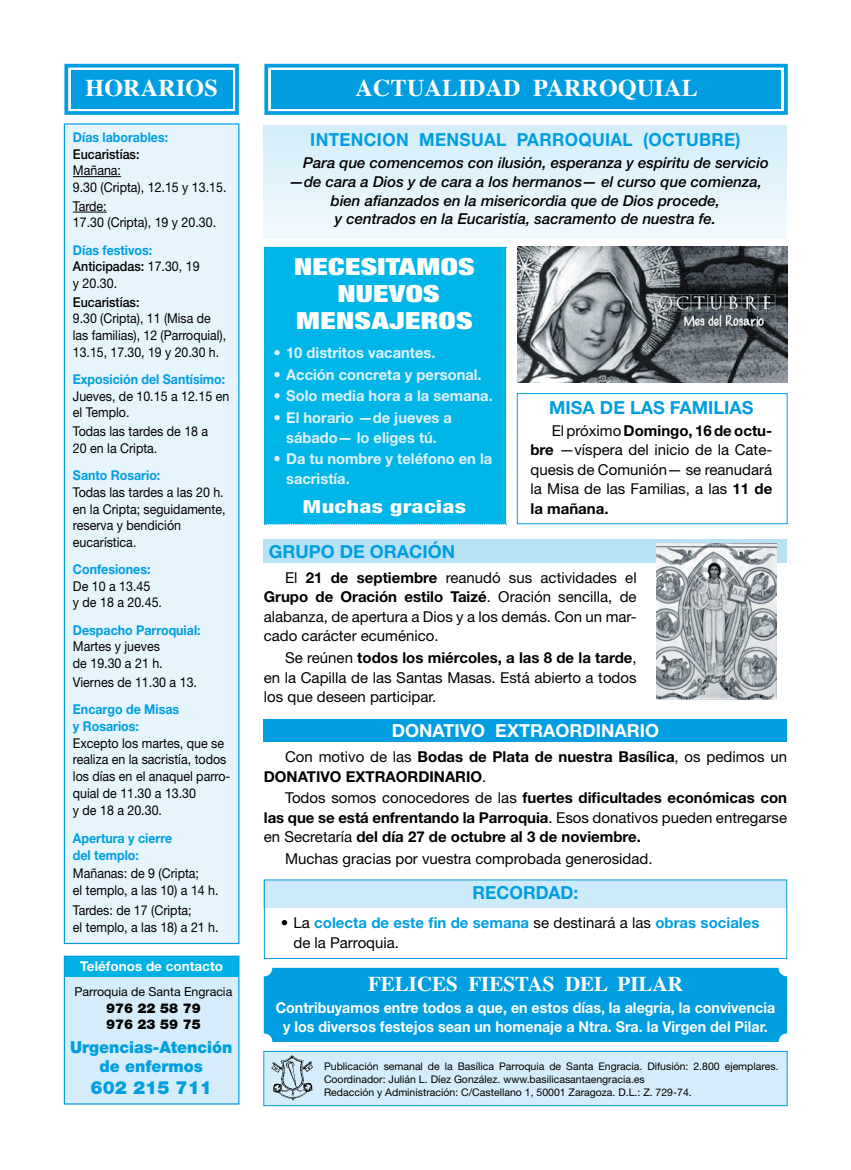
<style>
.page{position:relative;width:851px;height:1170px;background:#fff}
.page>*{position:absolute;margin:0;border:0;box-sizing:border-box;transform-origin:0 0}
.t1{font:700 24px "Times";letter-spacing:.01em;color:#fff}
.t2{font:900 condensed 23.7px/27px "Helvetica Neue LT Std";letter-spacing:.01em;color:#fff;text-align:center;scale:1.3 1}
.t3{font:700 21px "Times";color:#fff}
.t4{font:900 18.15px "Helvetica Neue LT Std";color:#009ee0}
.t5{font:700 18px "Helvetica Neue LT Std";color:#009ee0}
.t6{font:700 18px "Helvetica Neue LT Std";letter-spacing:.02em;color:#009ee0;scale:.95 1}
.t7{font:700 18px "Helvetica Neue LT Std";color:#fff}
.t8{font:800 condensed 18px "Helvetica Neue LT Std";letter-spacing:.01em;color:#fff;scale:1.35 1}
.t9{font:900 16.5px/19.8px "Helvetica Neue LT Std";color:#009ee0;text-align:center;scale:.96 1}
.t10{font:15px/19.5px "Helvetica Neue LT Std";color:#000;text-align:justify}
.t11{font:700 15px/19.5px "Helvetica Neue LT Std";color:#000}
.t12{font:italic 500 15px "Helvetica Neue LT Std";color:#000}
.t13{font:700 15px/19.5px "Helvetica Neue LT Std";color:#e0f2fb;text-align:center}
.t14{font:700 15px/19.5px "Helvetica Neue LT Std";color:#fff;text-align:center;scale:.95 1}
.t15{font:700 15px/19.5px "Helvetica Neue LT Std";color:#009ee0}
.t16{font:13.5px/16.6px "Helvetica Neue LT Std";color:#000;scale:.92 1}
.t17{font:700 13.5px/16.6px "Helvetica Neue LT Std";color:#009ee0;scale:.92 1}
.t18{font:13.5px/16.6px "Helvetica Neue LT Std";color:#000;scale:.91 1}
.t19{font:500 13.5px "Helvetica Neue LT Std";color:#000;scale:.92 1}
.t20{font:700 13.5px "Helvetica Neue LT Std";color:#fff}
.t21{font:900 13.5px/16.5px "Helvetica Neue LT Std";color:#000}
.t22{font:12.3px "Helvetica Neue LT Std";color:#000}
.t23{font:10.5px/12.8px "Helvetica Neue LT Std";color:#000}
.s1{font-weight:700;color:#009ee0}
.s2{font-weight:500}
.s3{font-weight:700}
.s4{font-weight:400}
.s5{font-weight:400;color:#000}
</style>
<div class="page">
<div style="left:517px;top:393px;width:270px;height:131px;border:1px solid #009ee0"></div>
<div style="left:64px;top:123px;width:175px;height:821px;background:#e6f4fc;border:1px solid #009ee0"></div>
<div style="left:64px;top:956px;width:175px;height:147px;background:#d5edfa"></div>
<div style="left:64px;top:956px;width:175px;height:20px;background:#00b1e6"></div>
<div style="left:64px;top:955px;width:175px;height:149px;border:1px solid #009ee0"></div>
<div style="left:271px;top:70px;width:509px;height:38px;background:#009ee0"></div>
<div style="left:264px;top:64px;width:523px;height:51px;border:4px solid #009ee0"></div>
<div style="left:71px;top:70px;width:161px;height:38px;background:#009ee0"></div>
<div style="left:64px;top:64px;width:175px;height:51px;border:4px solid #009ee0"></div>
<hr style="left:73px;top:176px;width:48px;height:1px;background:#000">
<hr style="left:73px;top:212px;width:34px;height:1px;background:#000">
<div style="left:263px;top:1050px;width:524px;height:56px;background:#d5edfa;border:1px solid #009ee0"></div>
<img style="left:271px;top:1055px;width:42px;height:46px">
<div style="left:264px;top:125px;width:523px;height:113px;background:linear-gradient(to bottom,#d3edf9,#f2f9fd)"></div>
<div style="left:264px;top:247px;width:242px;height:277px;background:#00b6e8"></div>
<img style="left:517px;top:247px;width:270px;height:136px">
<div style="left:264px;top:967px;width:523px;height:74px;background:#009ee0;border-radius:9px"></div>
<div style="left:264px;top:880px;width:523px;height:27px;background:#cceaf9"></div>
<div style="left:264px;top:539px;width:523px;height:24px;background:#b7e2f6"></div>
<img style="left:657px;top:543px;width:119px;height:156px">
<div style="left:264px;top:719px;width:523px;height:23px;background:#009ee0"></div>
<h1 class="t1" style="left:85px;top:65px;width:134px">HORARIOS</h1>
<h1 class="t1" style="left:355px;top:65px;width:343px">ACTUALIDAD PARROQUIAL</h1>
<p class="t17" style="left:73px;top:128px;width:105px">Días laborables:</p>
<p class="t19" style="left:73px;top:146px;width:74px">Eucaristías:</p>
<p class="t16" style="left:73px;top:162px;width:168px">Mañana:<br>9.30 (Cripta), 12.15 y 13.15.</p>
<p class="t16" style="left:73px;top:197px;width:157px">Tarde:<br>17.30 (Cripta), 19 y 20.30.</p>
<p class="t16" style="left:73px;top:241px;width:139px"><span class="s1">Días festivos:<br></span><span class="s2">Anticipadas:</span> 17.30, 19 y 20.30.</p>
<p class="t19" style="left:73px;top:294px;width:74px">Eucaristías:</p>
<p class="t18" style="left:73px;top:310px;width:170px">9.30 (Cripta), 11 (Misa de las familias), 12 (Parroquial),<br>13.15, 17.30, 19 y 20.30 h.</p>
<p class="t17" style="left:73px;top:370px;width:167px">Exposición del Santísimo:</p>
<p class="t16" style="left:73px;top:387px;width:171px">Jueves, de 10.15 a 12.15 en el Templo.</p>
<p class="t16" style="left:73px;top:423px;width:149px">Todas las tardes de 18 a<br>20 en la Cripta.</p>
<p class="t17" style="left:73px;top:466px;width:96px">Santo Rosario:</p>
<p class="t16" style="left:73px;top:483px;width:167px">Todas las tardes a las 20 h. en la Cripta; seguidamente, reserva y bendición eucarística.</p>
<p class="t17" style="left:73px;top:560px;width:86px">Confesiones:</p>
<p class="t16" style="left:73px;top:577px;width:98px">De 10 a 13.45<br>y de 18 a 20.45.</p>
<p class="t17" style="left:73px;top:621px;width:140px">Despacho Parroquial:</p>
<p class="t16" style="left:73px;top:638px;width:99px">Martes y jueves de 19.30 a 21 h.</p>
<p class="t16" style="left:73px;top:673px;width:136px">Viernes de 11.30 a 13.</p>
<p class="t17" style="left:73px;top:700px;width:117px">Encargo de Misas y Rosarios:</p>
<p class="t16" style="left:73px;top:734px;width:173px">Excepto los martes, que se realiza en la sacristía, todos los días en el anaquel parro&shy;quial de 11.30 a 13.30<br>y de 18 a 20.30.</p>
<p class="t17" style="left:73px;top:829px;width:109px;line-height:17.4px">Apertura y cierre del templo:</p>
<p class="t16" style="left:73px;top:864px;width:160px;line-height:17.4px">Mañanas: de 9 (Cripta;<br>el templo, a las 10) a 14 h.</p>
<p class="t16" style="left:73px;top:901px;width:160px;line-height:17.4px">Tardes: de 17 (Cripta;<br>el templo, a las 18) a 21 h.</p>
<p class="t20" style="left:80px;top:958px;width:144px">Teléfonos de contacto</p>
<p class="t22" style="left:74px;top:984px;width:159px">Parroquia de Santa Engracia</p>
<p class="t21" style="left:106px;top:999px;width:96px">976 22 58 79<br>976 23 59 75</p>
<p class="t9" style="left:70px;top:1036px;width:170px">Urgencias-Atención de enfermos</p>
<h3 class="t4" style="left:91px;top:1076px;width:123px">602 215 711</h3>
<h3 class="t6" style="left:310px;top:129px;width:454px">INTENCION MENSUAL PARROQUIAL (OCTUBRE)</h3>
<p class="t12" style="left:303px;top:154px;width:467px">Para que comencemos con ilusión, esperanza y espíritu de servicio</p>
<p class="t12" style="left:289px;top:173px;width:474px">—de cara a Dios y de cara a los hermanos— el curso que comienza,</p>
<p class="t12" style="left:331px;top:191px;width:391px">bien afianzados en la misericordia que de Dios procede,</p>
<p class="t12" style="left:335px;top:210px;width:382px">y centrados en la Eucaristía, sacramento de nuestra fe.</p>
<h2 class="t2" style="left:294px;top:252px;width:140px">NECESITAMOS<br>NUEVOS<br>MENSAJEROS</h2>
<p class="t13" style="left:273px;top:343px;width:163px">• 10 distritos vacantes.</p>
<p class="t13" style="left:273px;top:364px;width:210px">• Acción concreta y personal.</p>
<p class="t13" style="left:273px;top:386px;width:221px">• Solo media hora a la semana.</p>
<p class="t13" style="left:273px;top:407px;width:180px">• El horario —de jueves a sábado— lo eliges tú.</p>
<p class="t13" style="left:286px;top:449px;width:208px;text-align:left;text-indent:-13px">• Da tu nombre y teléfono en la sacristía.</p>
<h3 class="t8" style="left:302px;top:495px;width:123px">Muchas gracias</h3>
<h3 class="t5" style="left:269px;top:540px;width:188px">GRUPO DE ORACIÓN</h3>
<h3 class="t5" style="left:549px;top:396px;width:205px">MISA DE LAS FAMILIAS</h3>
<p class="t10" style="left:530px;top:420px;width:243px;text-indent:21px">El próximo <span class="s3">Domingo, 16 de octu&shy;bre</span> —víspera del inicio de la Cate&shy;quesis de Comunión— se reanudará la Misa de las Familias, a las <span class="s3">11 de la mañana.</span></p>
<p class="t10" style="left:264px;top:567px;width:374px;text-indent:21px">El <span class="s3">21 de septiembre</span> reanudó sus actividades el <span class="s3">Grupo de Oración estilo Taizé</span>. Oración sencilla, de alabanza, de apertura a Dios y a los demás. Con un mar&shy;cado carácter ecuménico.</p>
<p class="t10" style="left:264px;top:647px;width:374px;text-indent:21px">Se reúnen <span class="s3">todos los miércoles, a las 8 de la tarde</span>, en la Capilla de las Santas Masas. Está abierto a todos los que deseen participar.</p>
<h3 class="t7" style="left:392px;top:719px;width:268px">DONATIVO EXTRAORDINARIO</h3>
<p class="t11" style="left:264px;top:746px;width:525px;text-indent:21px"><span class="s4">Con motivo de las</span> Bodas de Plata de nuestra Basílica<span class="s4">, os pedimos un<br></span>DONATIVO EXTRAORDINARIO<span class="s4">.</span></p>
<p class="t11" style="left:264px;top:788px;width:524px;text-align:justify;text-indent:21px"><span class="s4">Todos somos conocedores de las</span> fuertes dificultades económicas con las que se está enfrentando la Parroquia<span class="s4">. Esos donativos pueden entregarse en Secretaría</span> del día 27 de octubre al 3 de noviembre.</p>
<p class="t10" style="left:285px;top:848px;width:369px">Muchas gracias por vuestra comprobada generosidad.</p>
<h3 class="t5" style="left:472px;top:881px;width:107px">RECORDAD:</h3>
<p class="t15" style="left:293px;top:912px;width:467px;text-indent:-13px"><span class="s5">• La</span> colecta de este fin de semana <span class="s5">se destinará a las</span> obras sociales <span class="s5">de la Parroquia.</span></p>
<h3 class="t3" style="left:368px;top:964px;width:316px">FELICES FIESTAS DEL PILAR</h3>
<p class="t14" style="left:276px;top:997px;width:527px">Contribuyamos entre todos a que, en estos días, la alegría, la convivencia y los diversos festejos sean un homenaje a Ntra. Sra. la Virgen del Pilar.</p>
<p class="t23" style="left:324px;top:1059px;width:456px">Publicación semanal de la Basílica Parroquia de Santa Engracia. Difusión: 2.800 ejemplares.<br>Coordinador: Julián L. Díez González. www.basilicasantaengracia.es<br>Redacción y Administración: C/Castellano 1, 50001 Zaragoza. D.L.: Z. 729-74.</p>
</div>
